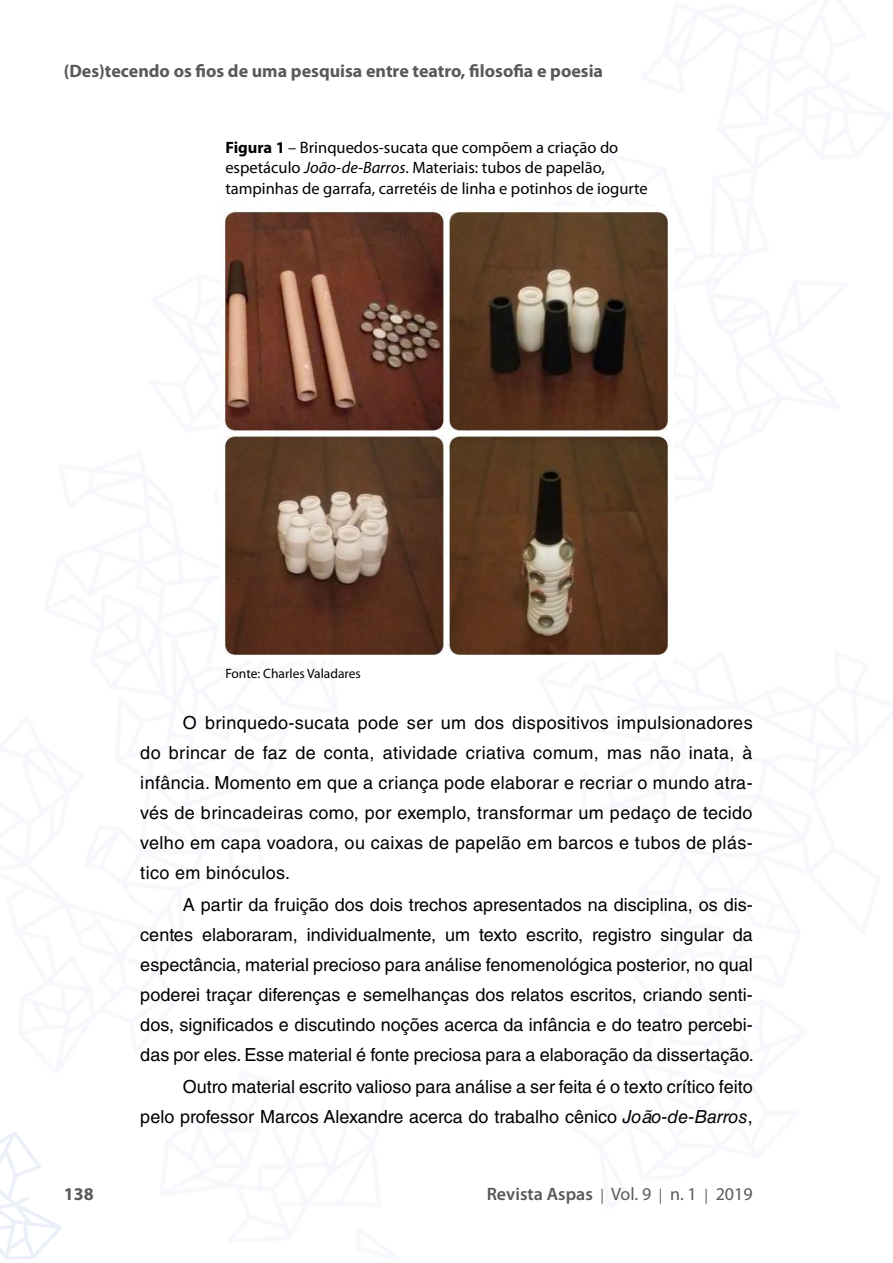
<style>
.page{position:relative;width:893px;height:1263px;background:#fff}
.page>*{position:absolute;margin:0;border:0;box-sizing:border-box;transform-origin:0 0}
.t1{font:18px/30.3px "Helvetica LT Std";color:#000;text-align:justify}
.t2{font:700 18px "Myriad Pro";color:#58595b}
.t3{font:600 18px "Myriad Pro";color:#58595b}
.t4{font:16.5px/20.7px "Myriad Pro";color:#000}
.t5{font:13.5px "Myriad Pro";color:#000}
.s1{font-weight:700}
.s2{font-style:italic}
.s3{font-weight:400;font-size:15px}
.s4{font-weight:400}
</style>
<div class="page">
<img style="left:0;top:1132px;width:62px;height:128px">
<img style="left:224px;top:211px;width:444px;height:444px">
<p class="t2" style="left:64px;top:61px;width:541px">(Des)tecendo os fios de uma pesquisa entre teatro, filosofia e poesia</p>
<p class="t4" style="left:225px;top:137px;width:424px"><span class="s1">Figura 1</span> – Brinquedos-sucata que compõem a criação do espetáculo <span class="s2">João-de-Barros</span>. Materiais: tubos de papelão, tampinhas de garrafa, carretéis de linha e potinhos de iogurte</p>
<p class="t5" style="left:225px;top:665px;width:137px">Fonte: Charles Valadares</p>
<p class="t1" style="left:140px;top:708px;width:614px;text-indent:43px">O brinquedo-sucata pode ser um dos dispositivos impulsionadores do brincar de faz de conta, atividade criativa comum, mas não inata, à infância. Momento em que a criança pode elaborar e recriar o mundo atra&shy;vés de brincadeiras como, por exemplo, transformar um pedaço de tecido velho em capa voadora, ou caixas de papelão em barcos e tubos de plás&shy;tico em binóculos.</p>
<p class="t1" style="left:140px;top:889px;width:615px;text-align:right">A partir da fruição dos dois trechos apresentados na disciplina, os dis&shy;centes elaboraram, individualmente, um texto escrito, registro singular da espectância, material precioso para análise fenomenológica posterior, no qual poderei traçar diferenças e semelhanças dos relatos escritos, criando senti&shy;dos, significados e discutindo noções acerca da infância e do teatro percebi&shy;das por eles. Esse material é fonte preciosa para a elaboração da dissertação.<br>Outro material escrito valioso para análise a ser feita é o texto crítico feito<br>pelo professor Marcos Alexandre acerca do trabalho cênico <span class="s2">João-de-Barros</span>,</p>
<p class="t2" style="left:64px;top:1184px;width:31px">138</p>
<p class="t3" style="left:487px;top:1184px;width:267px">Revista Aspas <span class="s3">|</span> <span class="s4">Vol. 9</span> <span class="s3">|</span> <span class="s4">n. 1</span> <span class="s3">|</span> <span class="s4">2019</span></p>
</div>
